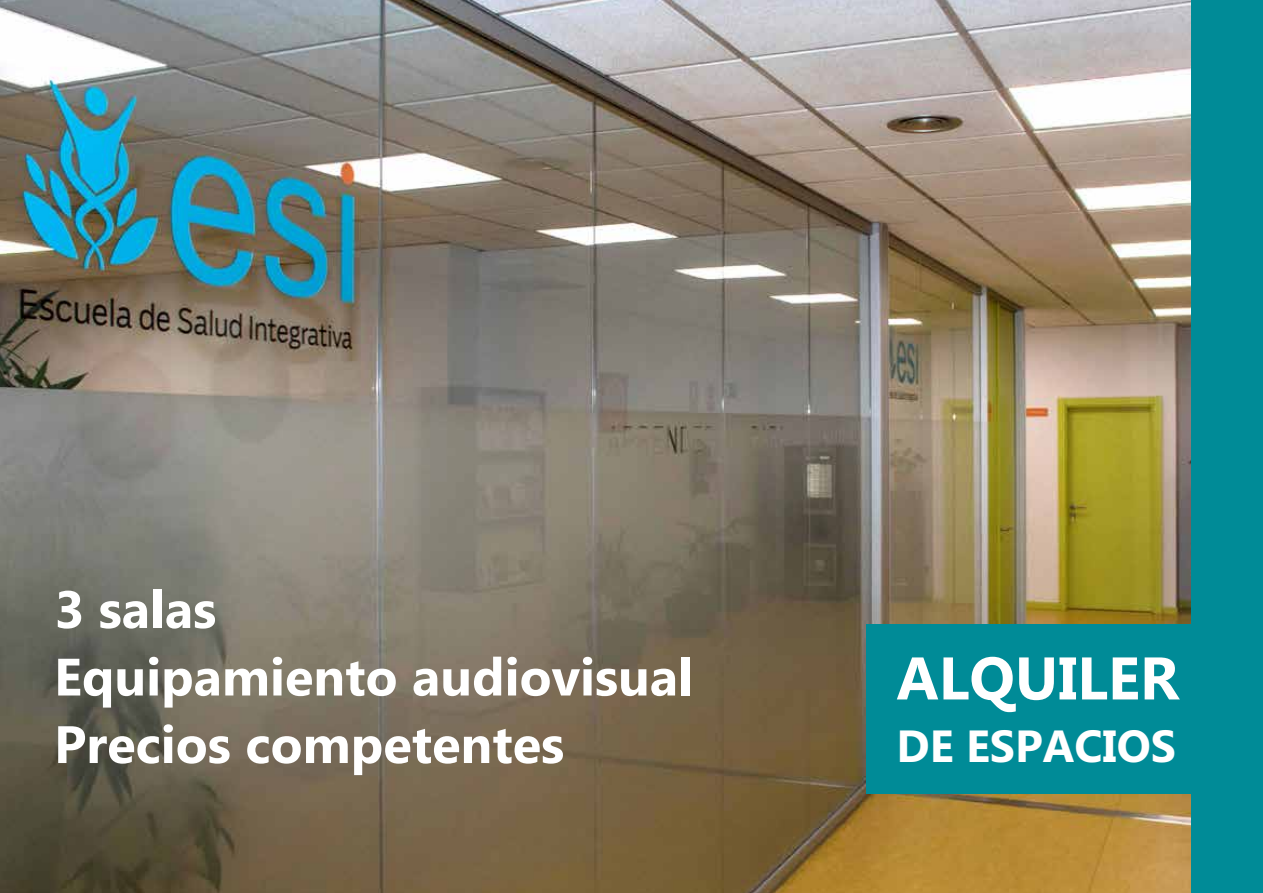
<style>
.page{position:relative;width:1263px;height:893px;background:#fff}
.page>*{position:absolute;margin:0;border:0;box-sizing:border-box;transform-origin:0 0}
.t1{font:700 60px "Microsoft Phags Pa";color:#fff}
.t2{font:700 52.5px/67.5px "Microsoft Phags Pa";color:#fff}
.t3{font:700 45px "Microsoft Phags Pa";color:#fff}
</style>
<div class="page">
<img style="left:0;top:0;width:1192px;height:893px">
<div style="left:866px;top:624px;width:397px;height:170px;background:#008b97"></div>
<div style="left:1192px;top:0;width:71px;height:893px;background:#008b97"></div>
<p class="t2" style="left:54px;top:573px;width:640px">3 salas<br>Equipamiento audiovisual<br>Precios competentes</p>
<p class="t1" style="left:896px;top:635px;width:284px">ALQUILER</p>
<p class="t3" style="left:896px;top:714px;width:281px">DE ESPACIOS</p>
</div>
